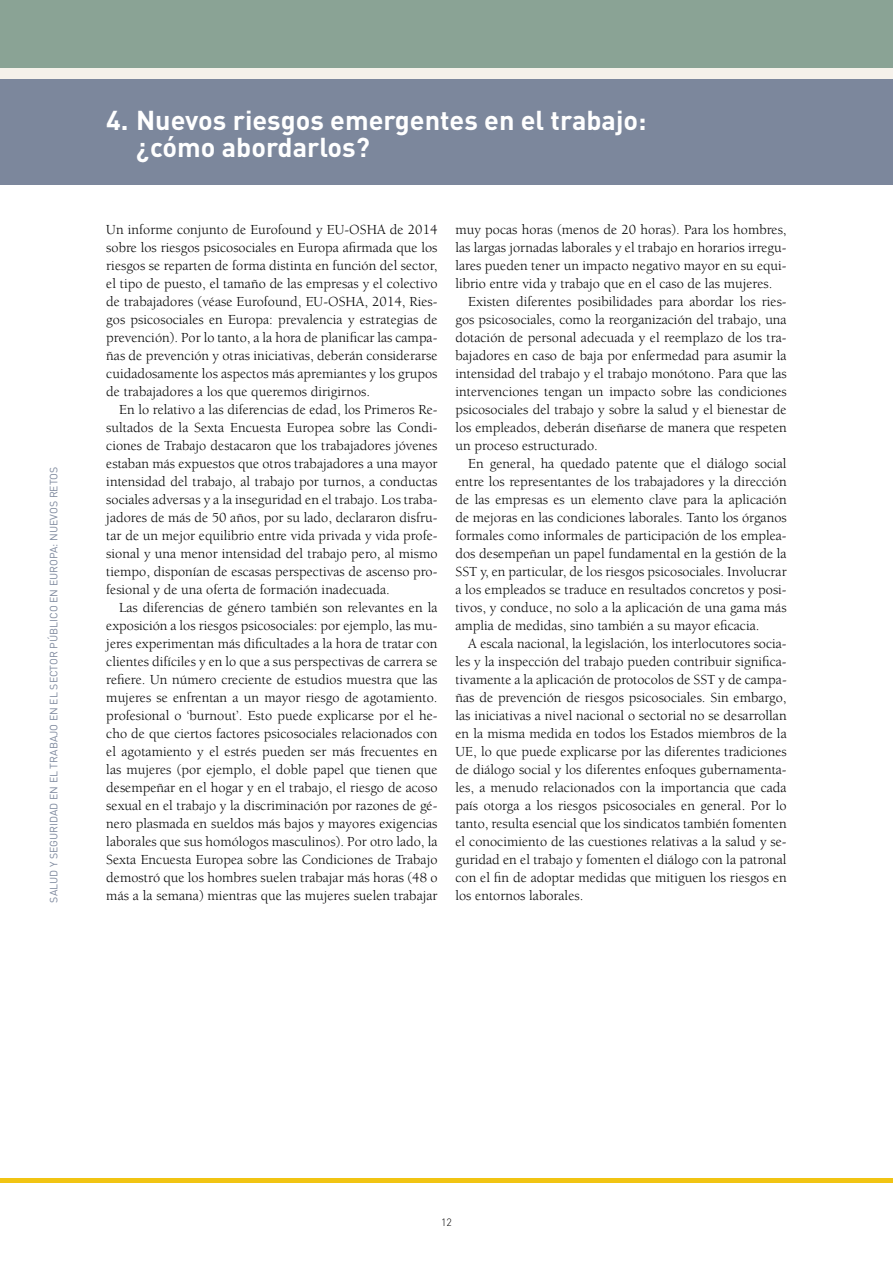
<style>
.page{position:relative;width:893px;height:1263px;background:#fff}
.page>*{position:absolute;margin:0;border:0;box-sizing:border-box;transform-origin:0 0}
.t1{font:700 27px/27px "DIN";color:#fff}
.t2{font:14.25px/18px "Berkeley";color:#000;text-align:justify}
.t3{font:10.5px "DIN";color:#7c879c}
.t4{font:300 10.5px "DIN";color:#000}
</style>
<div class="page">
<div style="left:0;top:79px;width:893px;height:106px;background:#7c879c"></div>
<div style="left:0;top:0;width:893px;height:68px;background:#8aa395"></div>
<div style="left:0;top:68px;width:893px;height:11px;background:#f5f1ea"></div>
<hr style="left:0;top:1178px;width:893px;height:4px;background:#f1c413">
<p class="t3" style="left:47px;top:902px;width:437px;rotate:-90deg">SALUD Y SEGURIDAD EN EL TRABAJO EN EL SECTOR PÚBLICO EN EUROPA: NUEVOS RETOS</p>
<h1 class="t1" style="left:136px;top:105px;width:512px;text-indent:-30px">4. Nuevos riesgos emergentes en el trabajo: ¿cómo abordarlos?</h1>
<p class="t2" style="left:106px;top:221px;width:333px">Un informe conjunto de Eurofound y EU-OSHA de 2014 sobre los riesgos psicosociales en Europa afirmada que los riesgos se reparten de forma distinta en función del sector, el tipo de puesto, el tamaño de las empresas y el colectivo de trabajadores (véase Eurofound, EU-OSHA, 2014, Ries&shy;gos psicosociales en Europa: prevalencia y estrategias de prevención). Por lo tanto, a la hora de planificar las campa&shy;ñas de prevención y otras iniciativas, deberán considerarse cuidadosamente los aspectos más apremiantes y los grupos de trabajadores a los que queremos dirigirnos.</p>
<p class="t2" style="left:106px;top:401px;width:333px;text-indent:13px">En lo relativo a las diferencias de edad, los Primeros Re&shy;sultados de la Sexta Encuesta Europea sobre las Condi&shy;ciones de Trabajo destacaron que los trabajadores jóvenes estaban más expuestos que otros trabajadores a una mayor intensidad del trabajo, al trabajo por turnos, a conductas sociales adversas y a la inseguridad en el trabajo. Los traba&shy;jadores de más de 50 años, por su lado, declararon disfru&shy;tar de un mejor equilibrio entre vida privada y vida profe&shy;sional y una menor intensidad del trabajo pero, al mismo tiempo, disponían de escasas perspectivas de ascenso pro&shy;fesional y de una oferta de formación inadecuada.</p>
<p class="t2" style="left:106px;top:599px;width:333px;text-indent:13px">Las diferencias de género también son relevantes en la exposición a los riesgos psicosociales: por ejemplo, las mu&shy;jeres experimentan más dificultades a la hora de tratar con clientes difíciles y en lo que a sus perspectivas de carrera se refiere. Un número creciente de estudios muestra que las mujeres se enfrentan a un mayor riesgo de agotamiento. profesional o ‘burnout’. Esto puede explicarse por el he&shy;cho de que ciertos factores psicosociales relacionados con el agotamiento y el estrés pueden ser más frecuentes en las mujeres (por ejemplo, el doble papel que tienen que desempeñar en el hogar y en el trabajo, el riesgo de acoso sexual en el trabajo y la discriminación por razones de gé&shy;nero plasmada en sueldos más bajos y mayores exigencias laborales que sus homólogos masculinos). Por otro lado, la Sexta Encuesta Europea sobre las Condiciones de Trabajo demostró que los hombres suelen trabajar más horas (48 o más a la semana) mientras que las mujeres suelen trabajar</p>
<p class="t2" style="left:455px;top:221px;width:333px">muy pocas horas (menos de 20 horas). Para los hombres, las largas jornadas laborales y el trabajo en horarios irregu&shy;lares pueden tener un impacto negativo mayor en su equi&shy;librio entre vida y trabajo que en el caso de las mujeres.</p>
<p class="t2" style="left:455px;top:293px;width:333px;text-indent:13px">Existen diferentes posibilidades para abordar los ries&shy;gos psicosociales, como la reorganización del trabajo, una dotación de personal adecuada y el reemplazo de los tra&shy;bajadores en caso de baja por enfermedad para asumir la intensidad del trabajo y el trabajo monótono. Para que las intervenciones tengan un impacto sobre las condiciones psicosociales del trabajo y sobre la salud y el bienestar de los empleados, deberán diseñarse de manera que respeten un proceso estructurado.</p>
<p class="t2" style="left:455px;top:455px;width:333px;text-indent:13px">En general, ha quedado patente que el diálogo social entre los representantes de los trabajadores y la dirección de las empresas es un elemento clave para la aplicación de mejoras en las condiciones laborales. Tanto los órganos formales como informales de participación de los emplea&shy;dos desempeñan un papel fundamental en la gestión de la SST y, en particular, de los riesgos psicosociales. Involucrar a los empleados se traduce en resultados concretos y posi&shy;tivos, y conduce, no solo a la aplicación de una gama más amplia de medidas, sino también a su mayor eficacia.</p>
<p class="t2" style="left:455px;top:635px;width:333px;text-indent:13px">A escala nacional, la legislación, los interlocutores socia&shy;les y la inspección del trabajo pueden contribuir significa&shy;tivamente a la aplicación de protocolos de SST y de campa&shy;ñas de prevención de riesgos psicosociales. Sin embargo, las iniciativas a nivel nacional o sectorial no se desarrollan en la misma medida en todos los Estados miembros de la UE, lo que puede explicarse por las diferentes tradiciones de diálogo social y los diferentes enfoques gubernamenta&shy;les, a menudo relacionados con la importancia que cada país otorga a los riesgos psicosociales en general. Por lo tanto, resulta esencial que los sindicatos también fomenten el conocimiento de las cuestiones relativas a la salud y se&shy;guridad en el trabajo y fomenten el diálogo con la patronal con el fin de adoptar medidas que mitiguen los riesgos en</p>
<p class="t2" style="left:455px;top:887px;width:129px">los entornos laborales.</p>
<p class="t4" style="left:441px;top:1216px;width:12px">12</p>
</div>
